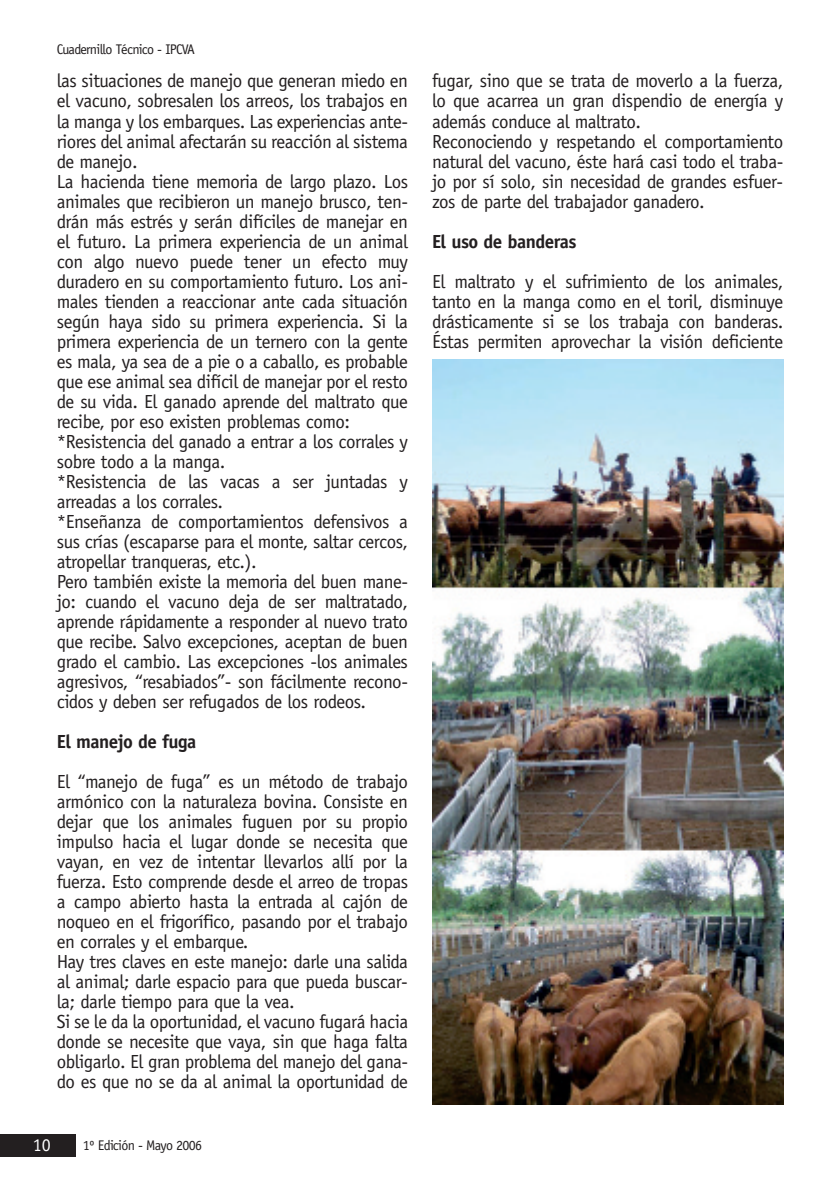
<style>
.page{position:relative;width:840px;height:1191px;background:#fff}
.page>*{position:absolute;margin:0;border:0;box-sizing:border-box;transform-origin:0 0}
.t1{font:19px/20px "Officina Sans";letter-spacing:-.025em;color:#231f20}
.t2{font:700 19px "Officina Sans";letter-spacing:-.03em;color:#231f20}
.t3{font:18px "Officina Sans";color:#fff}
.t4{font:14px "Officina Sans";letter-spacing:-.05em;color:#231f20}
</style>
<div class="page">
<div style="left:0;top:1134px;width:76px;height:23px;background:#231f20"></div>
<img style="left:432px;top:360px;width:350px;height:744px">
<p class="t4" style="left:57px;top:44px;width:140px">Cuadernillo Técnico - IPCVA</p>
<p class="t1" style="left:57px;top:73px;width:353px">las situaciones de manejo que generan miedo en el vacuno, sobresalen los arreos, los trabajos en la manga y los embarques. Las experiencias ante&shy;riores del animal afectarán su reacción al sistema de manejo.<br>La hacienda tiene memoria de largo plazo. Los animales que recibieron un manejo brusco, ten&shy;drán más estrés y serán difíciles de manejar en el futuro. La primera experiencia de un animal con algo nuevo puede tener un efecto muy duradero en su comportamiento futuro. Los ani&shy;males tienden a reaccionar ante cada situación según haya sido su primera experiencia. Si la primera experiencia de un ternero con la gente es mala, ya sea de a pie o a caballo, es probable que ese animal sea difícil de manejar por el resto de su vida. El ganado aprende del maltrato que recibe, por eso existen problemas como: *Resistencia del ganado a entrar a los corrales y sobre todo a la manga.<br>*Resistencia de las vacas a ser juntadas y arreadas a los corrales.<br>*Enseñanza de comportamientos defensivos a sus crías (escaparse para el monte, saltar cercos, atropellar tranqueras, etc.).<br>Pero también existe la memoria del buen mane&shy;jo: cuando el vacuno deja de ser maltratado, aprende rápidamente a responder al nuevo trato que recibe. Salvo excepciones, aceptan de buen grado el cambio. Las excepciones -los animales agresivos, “resabiados”- son fácilmente recono&shy;cidos y deben ser refugados de los rodeos.</p>
<p class="t2" style="left:57px;top:734px;width:141px">El manejo de fuga</p>
<p class="t1" style="left:57px;top:773px;width:353px">El “manejo de fuga” es un método de trabajo armónico con la naturaleza bovina. Consiste en dejar que los animales fuguen por su propio impulso hacia el lugar donde se necesita que vayan, en vez de intentar llevarlos allí por la fuerza. Esto comprende desde el arreo de tropas a campo abierto hasta la entrada al cajón de noqueo en el frigorífico, pasando por el trabajo en corrales y el embarque.<br>Hay tres claves en este manejo: darle una salida al animal; darle espacio para que pueda buscar&shy;la; darle tiempo para que la vea.<br>Si se le da la oportunidad, el vacuno fugará hacia donde se necesite que vaya, sin que haga falta obligarlo. El gran problema del manejo del gana&shy;do es que no se da al animal la oportunidad de</p>
<p class="t3" style="left:33px;top:1137px;width:19px">10</p>
<p class="t4" style="left:83px;top:1140px;width:121px">1º Edición - Mayo 2006</p>
<p class="t1" style="left:432px;top:73px;width:352px">fugar, sino que se trata de moverlo a la fuerza, lo que acarrea un gran dispendio de energía y además conduce al maltrato.<br>Reconociendo y respetando el comportamiento natural del vacuno, éste hará casi todo el traba&shy;jo por sí solo, sin necesidad de grandes esfuer&shy;zos de parte del trabajador ganadero.</p>
<p class="t2" style="left:432px;top:234px;width:146px">El uso de banderas</p>
<p class="t1" style="left:432px;top:273px;width:353px;text-align:justify">El maltrato y el sufrimiento de los animales, tanto en la manga como en el toril, disminuye drásticamente si se los trabaja con banderas.<br>Éstas permiten aprovechar la visión deficiente</p>
</div>
